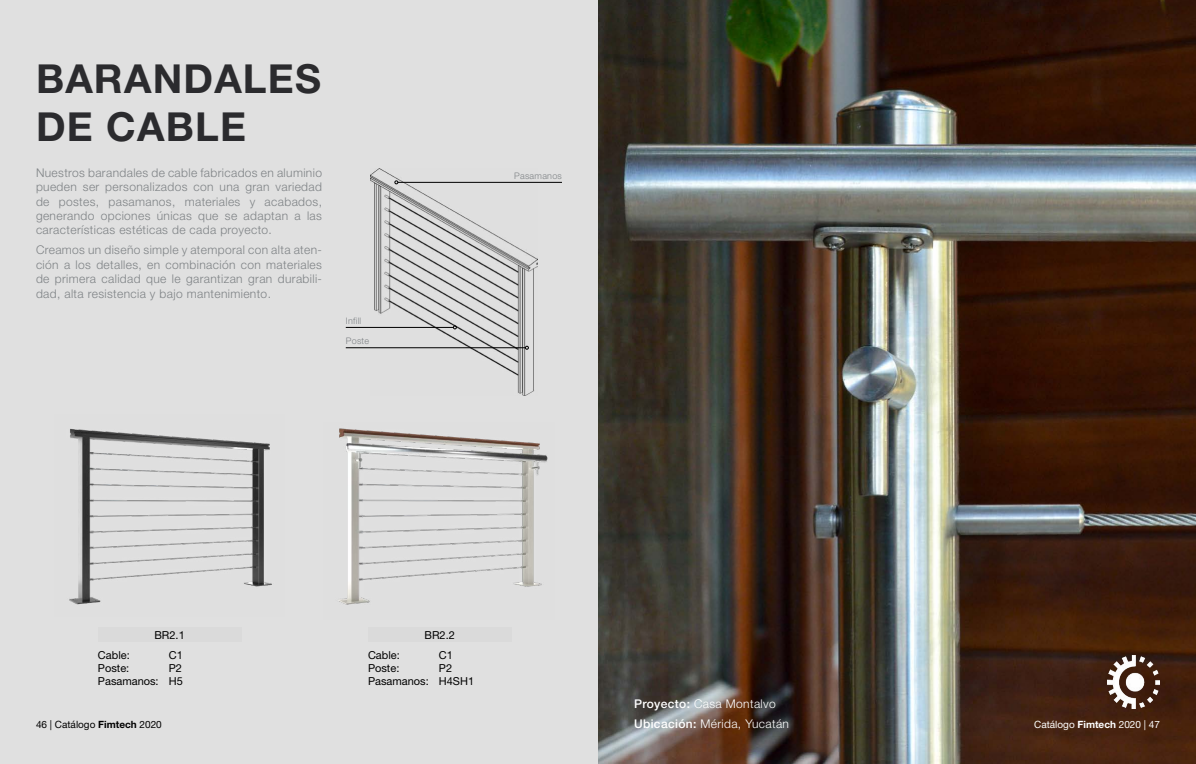
<style>
.page{position:relative;width:1196px;height:764px;background:#fff}
.page>*{position:absolute;margin:0;border:0;box-sizing:border-box;transform-origin:0 0}
.t1{font:700 40px/48px "Helvetica Neue LT Pro";letter-spacing:.03em;color:#2b2b2e}
.t2{font:300 12px/14.4px "Helvetica Neue LT Pro";letter-spacing:.03em;color:#7f8386;text-align:justify}
.t3{font:300 12px "Helvetica Neue LT Pro";letter-spacing:.03em;color:#fff}
.t4{font:11px/13.2px "Helvetica Neue LT Pro";color:#000;text-align:right}
.t5{font:10px "Helvetica Neue LT Pro";color:#000}
.t6{font:10px "Helvetica Neue LT Pro";color:#fff}
.t7{font:300 9px "Helvetica Neue LT Pro";letter-spacing:.03em;color:#7f8386}
.s1{font-weight:500}
.s2{font-weight:700}
</style>
<div class="page">
<div style="left:0;top:0;width:598px;height:764px;background:#e0e0e0"></div>
<img style="left:69px;top:428px;width:203px;height:177px">
<img style="left:339px;top:428px;width:209px;height:177px">
<img style="left:370px;top:168px;width:167px;height:227px">
<div style="left:98px;top:627px;width:143px;height:15px;background:#dadada"></div>
<div style="left:368px;top:627px;width:143px;height:15px;background:#dadada"></div>
<hr style="left:346px;top:347px;width:179px;height:1px;background:#000">
<svg style="left:525px;top:346px;width:4px;height:3px"></svg>
<hr style="left:346px;top:327px;width:107px;height:1px;background:#000">
<svg style="left:453px;top:325px;width:4px;height:4px"></svg>
<hr style="left:398px;top:182px;width:164px;height:1px;background:#000">
<svg style="left:394px;top:180px;width:4px;height:4px"></svg>
<img style="left:598px;top:0;width:598px;height:764px">
<img style="left:1107px;top:656px;width:53px;height:53px">
<h1 class="t1" style="left:36px;top:54px;width:286px">BARANDALES<br>DE CABLE</h1>
<p class="t2" style="left:36px;top:165px;width:287px">Nuestros barandales de cable fabricados en aluminio pueden ser personalizados con una gran variedad de postes, pasamanos, materiales y acabados, generando opciones únicas que se adaptan a las características estéticas de cada proyecto.</p>
<p class="t2" style="left:36px;top:243px;width:287px">Creamos un diseño simple y atemporal con alta aten&shy;ción a los detalles, en combinación con materiales de primera calidad que le garantizan gran durabili&shy;dad, alta resistencia y bajo mantenimiento.</p>
<p class="t7" style="left:346px;top:315px;width:17px">Infill</p>
<p class="t7" style="left:346px;top:336px;width:25px">Poste</p>
<p class="t7" style="left:514px;top:170px;width:49px">Pasamanos</p>
<p class="t4" style="left:154px;top:628px;width:32px">BR2.1</p>
<p class="t4" style="left:424px;top:628px;width:32px">BR2.2</p>
<p class="t4" style="left:98px;top:648px;width:33px">Cable:</p>
<p class="t4" style="left:169px;top:648px;width:16px">C1</p>
<p class="t4" style="left:98px;top:661px;width:33px">Poste:</p>
<p class="t4" style="left:98px;top:661px;width:86px">P2<br>Pasamanos: H5</p>
<p class="t4" style="left:368px;top:648px;width:33px">Cable:</p>
<p class="t4" style="left:439px;top:648px;width:16px">C1</p>
<p class="t4" style="left:368px;top:661px;width:33px">Poste:</p>
<p class="t4" style="left:368px;top:661px;width:108px;text-align:left;text-indent:71px">P2<br>Pasamanos: H4SH1</p>
<p class="t3" style="left:634px;top:696px;width:143px"><span class="s1">Proyecto:</span> Casa Montalvo</p>
<p class="t5" style="left:36px;top:718px;width:127px">46 | Catálogo <span class="s2">Fimtech</span> 2020</p>
<p class="t3" style="left:634px;top:716px;width:157px"><span class="s1">Ubicación:</span> Mérida, Yucatán</p>
<p class="t6" style="left:1034px;top:718px;width:127px">Catálogo <span class="s2">Fimtech</span> 2020 | 47</p>
</div>
